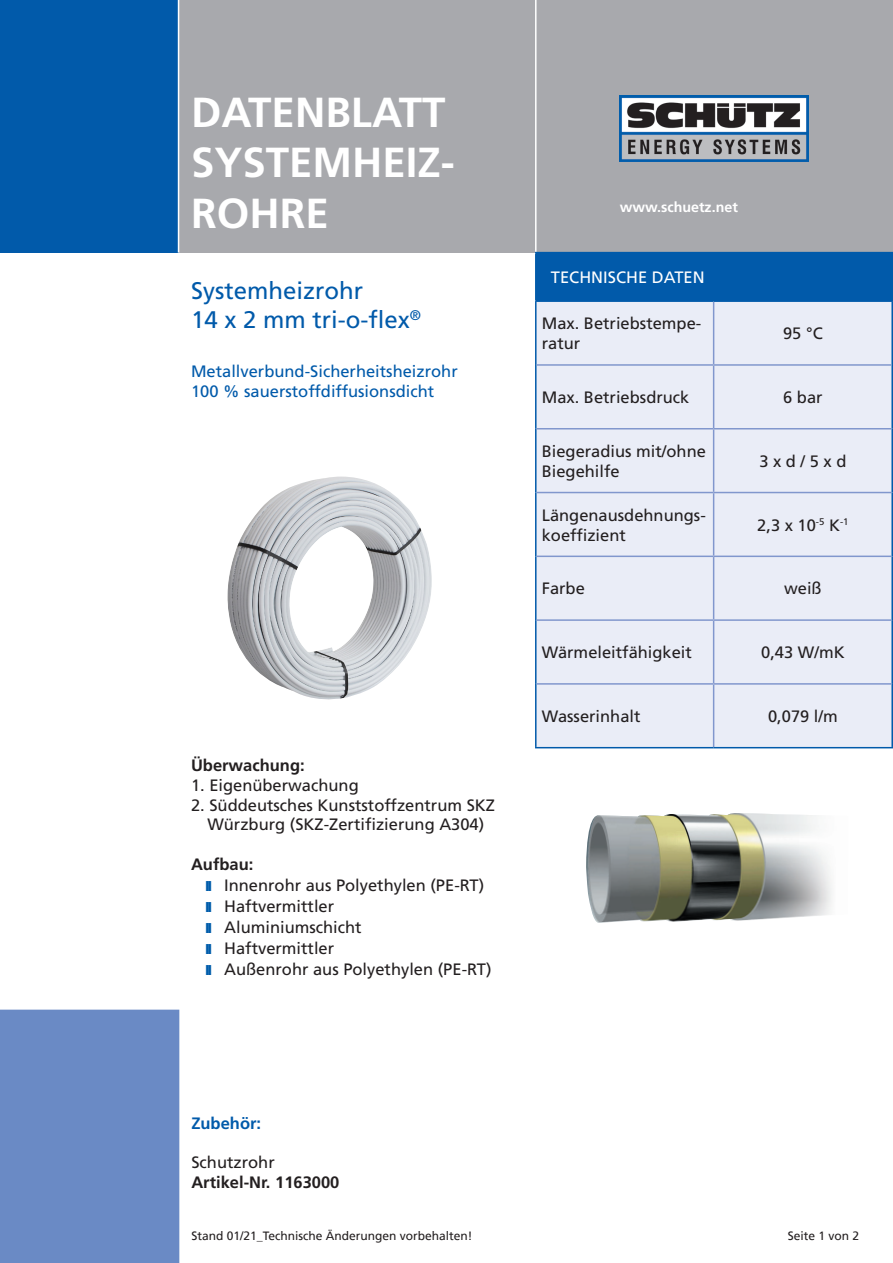
<style>
.page{position:relative;width:893px;height:1263px;background:#fff}
.page>*{position:absolute;margin:0;border:0;box-sizing:border-box;transform-origin:0 0}
.t1{font:700 42px/50.4px "Frutiger LT Std";color:#fff}
.t2{font:24px "Frutiger LT Std";color:#015aaa}
.t3{font:16.5px/19.8px "Frutiger LT Std";color:#231f20}
.t4{font:16.5px "Frutiger LT Std";color:#015aaa}
.t5{font:700 16.5px "Frutiger LT Std";color:#231f20}
.t6{font:16.5px "Frutiger LT Std";color:#fff}
.t7{font:700 16.5px "Frutiger LT Std";color:#015aaa}
.t8{font:700 14.25px "Frutiger LT Std";color:#fff}
.t9{font:12px "Frutiger";color:#231f20}
.s1{font-weight:900;font-size:14.25px;color:#015dab}
</style>
<div class="page">
<div style="left:179px;top:0;width:178px;height:253px;background:#a8a9ad"></div>
<div style="left:357px;top:0;width:179px;height:253px;background:#a8a9ad"></div>
<div style="left:536px;top:0;width:178px;height:253px;background:#a8a9ad"></div>
<div style="left:714px;top:0;width:179px;height:253px;background:#a8a9ad"></div>
<div style="left:0;top:0;width:179px;height:253px;background:#015aaa"></div>
<hr style="left:535px;top:0;width:1px;height:253px;background:#fff">
<hr style="left:178px;top:0;width:1px;height:253px;background:#fff">
<div style="left:0;top:1010px;width:179px;height:253px;background:#6a8ac5"></div>
<img style="left:620px;top:96px;width:189px;height:66px">
<div style="left:536px;top:253px;width:356px;height:48px;background:#015aaa"></div>
<div style="left:536px;top:302px;width:355px;height:445px;background:#eaedf7"></div>
<hr style="left:535px;top:302px;width:1px;height:63px;background:#015aaa">
<hr style="left:891px;top:302px;width:2px;height:63px;background:#015aaa">
<hr style="left:535px;top:365px;width:1px;height:64px;background:#015aaa">
<hr style="left:891px;top:365px;width:2px;height:64px;background:#015aaa">
<hr style="left:535px;top:429px;width:1px;height:63px;background:#015aaa">
<hr style="left:891px;top:429px;width:2px;height:63px;background:#015aaa">
<hr style="left:535px;top:492px;width:1px;height:64px;background:#015aaa">
<hr style="left:891px;top:492px;width:2px;height:64px;background:#015aaa">
<hr style="left:535px;top:556px;width:1px;height:64px;background:#015aaa">
<hr style="left:891px;top:556px;width:2px;height:64px;background:#015aaa">
<hr style="left:535px;top:620px;width:1px;height:64px;background:#015aaa">
<hr style="left:891px;top:620px;width:2px;height:64px;background:#015aaa">
<hr style="left:535px;top:684px;width:1px;height:63px;background:#015aaa">
<hr style="left:891px;top:684px;width:2px;height:63px;background:#015aaa">
<hr style="left:535px;top:252px;width:179px;height:1px;background:#015aaa">
<hr style="left:535px;top:253px;width:1px;height:47px;background:#015aaa">
<hr style="left:714px;top:252px;width:179px;height:1px;background:#015aaa">
<hr style="left:891px;top:253px;width:2px;height:47px;background:#015aaa">
<hr style="left:535px;top:300px;width:179px;height:2px;background:#015aaa">
<hr style="left:714px;top:300px;width:179px;height:2px;background:#015aaa">
<hr style="left:713px;top:302px;width:1px;height:62px;background:#8197cd">
<hr style="left:536px;top:364px;width:178px;height:2px;background:#8197cd">
<hr style="left:714px;top:364px;width:177px;height:2px;background:#8197cd">
<hr style="left:713px;top:366px;width:1px;height:62px;background:#8197cd">
<hr style="left:536px;top:428px;width:178px;height:1px;background:#8197cd">
<hr style="left:714px;top:428px;width:177px;height:1px;background:#8197cd">
<hr style="left:713px;top:429px;width:1px;height:63px;background:#8197cd">
<hr style="left:536px;top:492px;width:178px;height:1px;background:#8197cd">
<hr style="left:714px;top:492px;width:177px;height:1px;background:#8197cd">
<hr style="left:713px;top:493px;width:1px;height:63px;background:#8197cd">
<hr style="left:536px;top:556px;width:178px;height:1px;background:#8197cd">
<hr style="left:714px;top:556px;width:177px;height:1px;background:#8197cd">
<hr style="left:713px;top:557px;width:1px;height:62px;background:#8197cd">
<hr style="left:536px;top:619px;width:178px;height:2px;background:#8197cd">
<hr style="left:714px;top:619px;width:177px;height:2px;background:#8197cd">
<hr style="left:713px;top:621px;width:1px;height:62px;background:#8197cd">
<hr style="left:536px;top:683px;width:178px;height:2px;background:#8197cd">
<hr style="left:714px;top:683px;width:177px;height:2px;background:#8197cd">
<hr style="left:713px;top:685px;width:1px;height:62px;background:#8197cd">
<hr style="left:535px;top:747px;width:179px;height:1px;background:#015aaa">
<hr style="left:714px;top:747px;width:179px;height:1px;background:#015aaa">
<img style="left:227px;top:477px;width:205px;height:223px">
<img style="left:586px;top:813px;width:246px;height:110px">
<p class="t1" style="left:191px;top:87px;width:265px">DATENBLATT<br>SYSTEMHEIZ-<br>ROHRE</p>
<p class="t2" style="left:191px;top:277px;width:174px">Systemheizrohr</p>
<p class="t2" style="left:191px;top:306px;width:231px">14 x 2 mm tri-o-flex<sup>®</sup></p>
<p class="t4" style="left:191px;top:361px;width:268px">Metallverbund-Sicherheitsheizrohr</p>
<p class="t4" style="left:191px;top:381px;width:245px">100 % sauerstoffdiffusionsdicht</p>
<p class="t5" style="left:191px;top:755px;width:115px">Überwachung:</p>
<p class="t3" style="left:191px;top:775px;width:169px">1. Eigenüberwachung</p>
<p class="t3" style="left:191px;top:795px;width:306px">2. Süddeutsches Kunststoffzentrum SKZ</p>
<p class="t3" style="left:207px;top:815px;width:278px">Würzburg (SKZ-Zertifizierung A304)</p>
<p class="t5" style="left:191px;top:854px;width:64px">Aufbau:</p>
<p class="t3" style="left:205px;top:875px;width:281px"><span class="s1">II</span> Innenrohr aus Polyethylen (PE-RT)</p>
<p class="t3" style="left:205px;top:896px;width:158px;line-height:21px"><span class="s1">II</span> Haftvermittler<br><span class="s1">II</span> Aluminiumschicht</p>
<p class="t3" style="left:205px;top:938px;width:130px"><span class="s1">II</span> Haftvermittler</p>
<p class="t3" style="left:205px;top:959px;width:288px"><span class="s1">II</span> Außenrohr aus Polyethylen (PE-RT)</p>
<p class="t8" style="left:620px;top:199px;width:119px">www.schuetz.net</p>
<p class="t6" style="left:551px;top:268px;width:155px">TECHNISCHE DATEN</p>
<p class="t3" style="left:542px;top:314px;width:161px">Max. Betriebstempe&shy;ratur</p>
<p class="t3" style="left:783px;top:324px;width:41px">95 °C</p>
<p class="t3" style="left:542px;top:387px;width:149px">Max. Betriebsdruck</p>
<p class="t3" style="left:783px;top:387px;width:41px">6 bar</p>
<p class="t3" style="left:542px;top:441px;width:166px">Biegeradius mit/ohne<br>Biegehilfe</p>
<p class="t3" style="left:759px;top:451px;width:89px">3 x d / 5 x d</p>
<p class="t3" style="left:542px;top:505px;width:166px">Längenausdehnungs&shy;koeffizient</p>
<p class="t3" style="left:757px;top:515px;width:93px">2,3 x 10<sup>-5</sup> K<sup>-1</sup></p>
<p class="t3" style="left:542px;top:579px;width:45px">Farbe</p>
<p class="t3" style="left:784px;top:579px;width:39px">weiß</p>
<p class="t3" style="left:542px;top:643px;width:152px">Wärmeleitfähigkeit</p>
<p class="t3" style="left:761px;top:643px;width:85px">0,43 W/mK</p>
<p class="t3" style="left:542px;top:706px;width:100px">Wasserinhalt</p>
<p class="t3" style="left:768px;top:706px;width:71px">0,079 l/m</p>
<p class="t7" style="left:191px;top:1113px;width:71px">Zubehör:</p>
<p class="t3" style="left:191px;top:1153px;width:85px">Schutzrohr</p>
<p class="t5" style="left:191px;top:1172px;width:149px">Artikel-Nr. 1163000</p>
<p class="t9" style="left:191px;top:1229px;width:283px">Stand 01/21_Technische Änderungen vorbehalten!</p>
<p class="t9" style="left:788px;top:1229px;width:73px">Seite 1 von 2</p>
</div>
